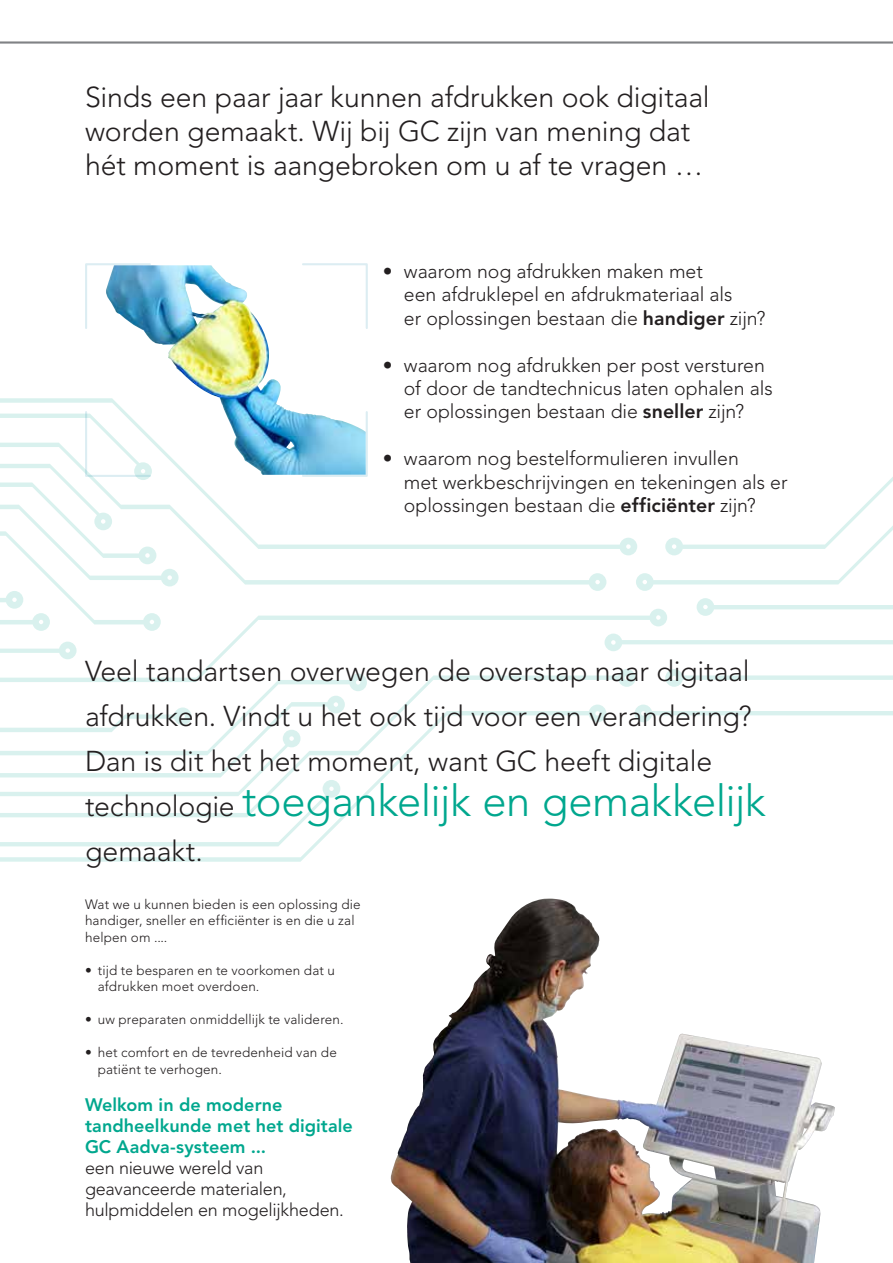
<style>
.page{position:relative;width:893px;height:1263px;background:#fff}
.page>*{position:absolute;margin:0;border:0;box-sizing:border-box;transform-origin:0 0}
.t1{font:300 43.5px "Avenir LT Std";letter-spacing:-.01em;color:#00a78e}
.t2{font:300 28.5px/45px "Avenir LT Std";letter-spacing:-.005em;color:#231f20;text-align:justify}
.t3{font:300 19.5px/23.4px "Avenir LT Std";color:#231f20}
.t4{font:300 18px/21px "Avenir LT Std";letter-spacing:-.015em;color:#231f20}
.t5{font:800 18px/21px "Avenir LT Std";letter-spacing:.005em;color:#00a78e}
.t6{font:300 13.5px/16.5px "Avenir LT Std";letter-spacing:.01em;color:#231f20}
.s1{font-weight:800}
.s2{font-size:28.5px;color:#231f20}
</style>
<div class="page">
<svg style="left:606px;top:477px;width:287px;height:168px"></svg>
<svg style="left:636px;top:669px;width:257px;height:54px"></svg>
<svg style="left:0;top:704px;width:606px;height:158px"></svg>
<svg style="left:67px;top:609px;width:600px;height:73px"></svg>
<svg style="left:216px;top:555px;width:390px;height:36px"></svg>
<svg style="left:0;top:398px;width:637px;height:157px"></svg>
<svg style="left:0;top:673px;width:367px;height:173px"></svg>
<svg style="left:0;top:41px;width:893px;height:3px;background:#a4a6a8"></svg>
<img style="left:390px;top:899px;width:445px;height:364px">
<svg style="left:85px;top:263px;width:66px;height:66px"></svg>
<svg style="left:0;top:410px;width:179px;height:249px"></svg>
<svg style="left:301px;top:410px;width:68px;height:68px"></svg>
<svg style="left:302px;top:263px;width:66px;height:66px"></svg>
<img style="left:104px;top:265px;width:262px;height:210px">
<h2 class="t2" style="left:85px;top:80px;width:626px;line-height:34.2px;text-align:left">Sinds een paar jaar kunnen afdrukken ook digitaal worden gemaakt. Wij bij GC zijn van mening dat hét moment is aangebroken om u af te vragen …</h2>
<p class="t3" style="left:404px;top:260px;width:363px;text-indent:-21px">• waarom nog afdrukken maken met<br>een afdruklepel en afdrukmateriaal als<br>er oplossingen bestaan die <span class="s1">handiger</span> zijn?</p>
<p class="t3" style="left:404px;top:353px;width:370px;text-indent:-21px">• waarom nog afdrukken per post versturen of door de tandtechnicus laten ophalen als er oplossingen bestaan die <span class="s1">sneller</span> zijn?</p>
<p class="t3" style="left:404px;top:447px;width:385px;text-indent:-21px">• waarom nog bestelformulieren invullen<br>met werkbeschrijvingen en tekeningen als er oplossingen bestaan die <span class="s1">efficiënter</span> zijn?</p>
<h2 class="t2" style="left:85px;top:648px;width:668px">Veel tandartsen overwegen de overstap naar digitaal afdrukken. Vindt u het ook tijd voor een verandering?<br>Dan is dit het het moment, want GC heeft digitale</h2>
<h1 class="t1" style="left:85px;top:775px;width:682px"><span class="s2">technologie</span> toegankelijk en gemakkelijk</h1>
<h2 class="t2" style="left:85px;top:828px;width:119px">gemaakt.</h2>
<p class="t6" style="left:85px;top:896px;width:277px">Wat we u kunnen bieden is een oplossing die handiger, sneller en efficiënter is en die u zal helpen om ....</p>
<p class="t6" style="left:98px;top:962px;width:239px;text-indent:-13px">• tijd te besparen en te voorkomen dat u afdrukken moet overdoen.</p>
<p class="t6" style="left:85px;top:1011px;width:260px">• uw preparaten onmiddellijk te valideren.</p>
<p class="t6" style="left:98px;top:1044px;width:241px;text-indent:-13px">• het comfort en de tevredenheid van de patiënt te verhogen.</p>
<p class="t5" style="left:85px;top:1094px;width:269px">Welkom in de moderne tandheelkunde met het digitale<br>GC Aadva-systeem ...</p>
<p class="t4" style="left:85px;top:1157px;width:260px">een nieuwe wereld van geavanceerde materialen, hulpmiddelen en mogelijkheden.</p>
</div>
